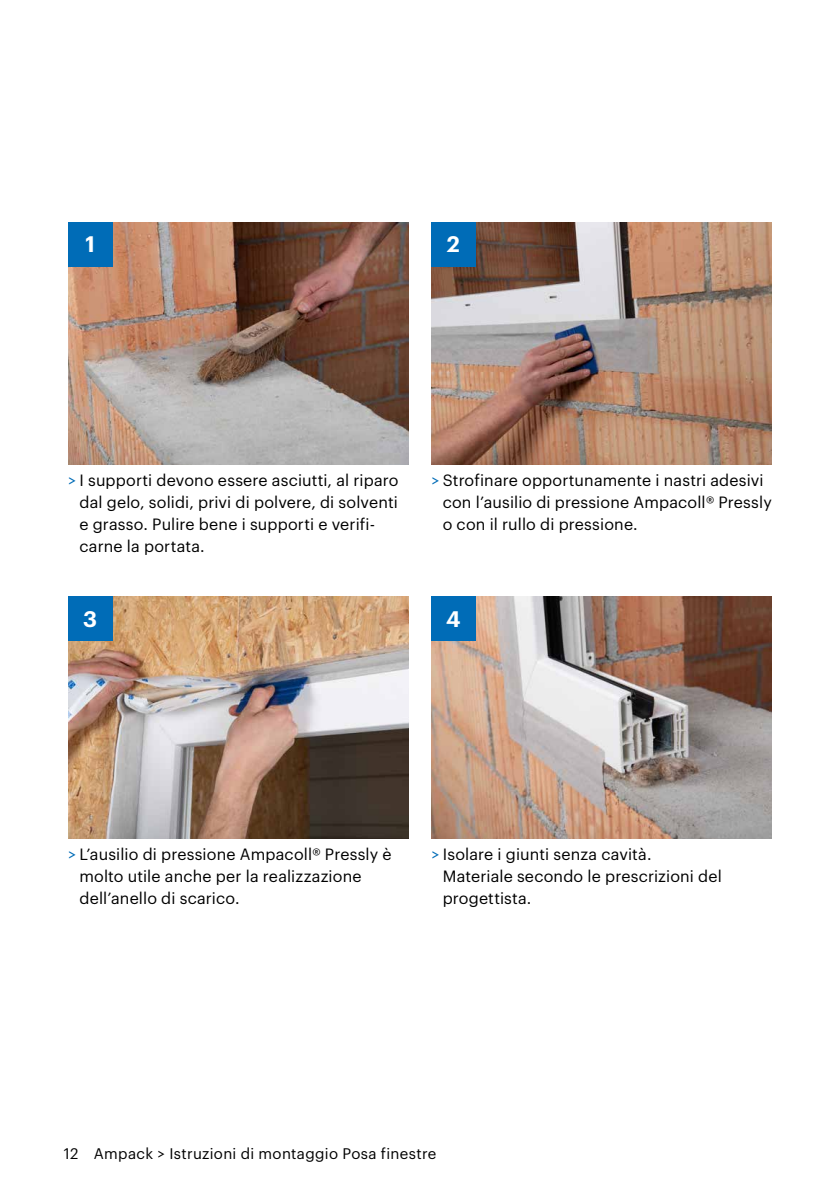
<style>
.page{position:relative;width:840px;height:1191px;background:#fff}
.page>*{position:absolute;margin:0;border:0;box-sizing:border-box;transform-origin:0 0}
.t1{font:600 22px "Graphik";color:#fff}
.t2{font:16px/22px "Graphik";letter-spacing:.01em;color:#000}
.t3{font:15px "Graphik";letter-spacing:.025em;color:#000}
.s1{color:#006cb7}
</style>
<div class="page">
<img style="left:431px;top:597px;width:340px;height:242px">
<div style="left:431px;top:597px;width:44px;height:44px;background:#006cb7"></div>
<img style="left:68px;top:597px;width:340px;height:242px">
<div style="left:68px;top:597px;width:44px;height:44px;background:#006cb7"></div>
<img style="left:431px;top:223px;width:340px;height:241px">
<div style="left:431px;top:223px;width:44px;height:44px;background:#006cb7"></div>
<img style="left:68px;top:223px;width:340px;height:241px">
<div style="left:68px;top:223px;width:44px;height:44px;background:#006cb7"></div>
<h1 class="t1" style="left:85px;top:228px;width:11px">1</h1>
<h1 class="t1" style="left:446px;top:228px;width:15px">2</h1>
<p class="t2" style="left:79px;top:468px;width:320px;text-indent:-11px"><span class="s1">&gt;</span> I supporti devono essere asciutti, al riparo dal gelo, solidi, privi di polvere, di solventi e grasso. Pulire bene i supporti e verifi&shy;carne la portata.</p>
<p class="t2" style="left:442px;top:468px;width:330px;text-indent:-11px"><span class="s1">&gt;</span> Strofinare opportunamente i nastri adesivi con l’ausilio di pressione Ampacoll® Pressly o con il rullo di pressione.</p>
<h1 class="t1" style="left:83px;top:602px;width:15px">3</h1>
<h1 class="t1" style="left:446px;top:602px;width:16px">4</h1>
<p class="t2" style="left:79px;top:842px;width:313px;text-indent:-11px"><span class="s1">&gt;</span> L’ausilio di pressione Ampacoll® Pressly è molto utile anche per la realizzazione dell’anello di scarico.</p>
<p class="t2" style="left:442px;top:842px;width:280px;text-indent:-11px"><span class="s1">&gt;</span> Isolare i giunti senza cavità.<br>Materiale secondo le prescrizioni del progettista.</p>
<p class="t3" style="left:64px;top:1142px;width:373px">12 Ampack &gt; Istruzioni di montaggio Posa finestre</p>
</div>
